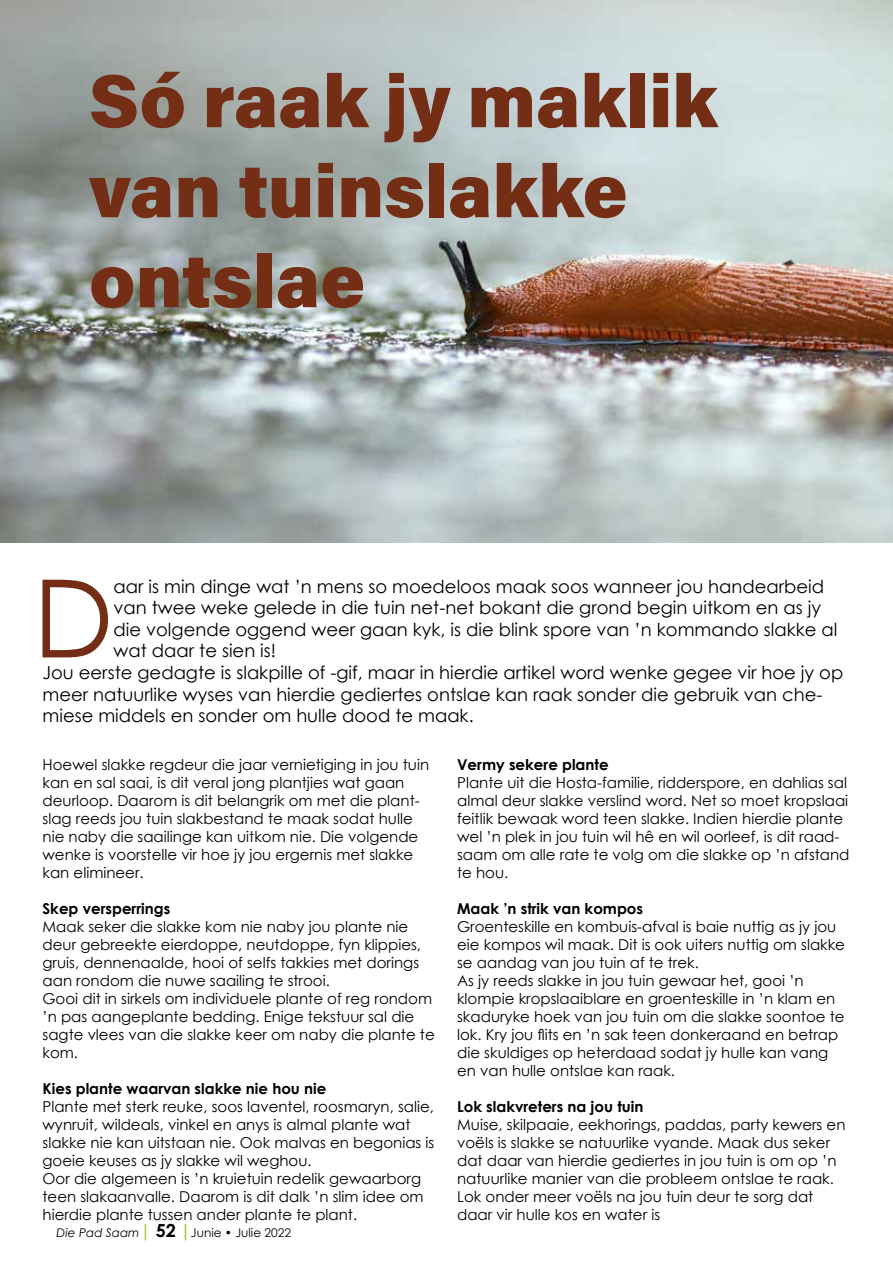
<style>
.page{position:relative;width:893px;height:1263px;background:#fff}
.page>*{position:absolute;margin:0;border:0;box-sizing:border-box;transform-origin:0 0}
.t1{font:108.15px "Century Gothic";color:#732e15}
.t2{font:75px/90px "Acumin Variable Concept";letter-spacing:-.005em;color:#732e15}
.t3{font:18px "Century Gothic";color:#000}
.t4{font:15px/18px "Century Gothic";color:#000}
.t5{font:700 15px "Century Gothic";color:#000}
.t6{font:12px "Century Gothic";color:#000}
.s1{font-style:italic}
.s2{font-size:18px;color:#abc02c}
.s3{font-weight:700;font-size:18px}
.s4{font-weight:700;font-size:18px;color:#abc02c}
</style>
<div class="page">
<img style="left:0;top:0;width:893px;height:542px">
<h2 class="t2" style="left:89px;top:53px;width:630px">Só raak jy maklik van tuinslakke ontslae</h2>
<h1 class="t1" style="left:33px;top:543px;width:82px">D</h1>
<p class="t3" style="left:114px;top:573px;width:712px">aar is min dinge wat ’n mens so moedeloos maak soos wanneer jou handearbeid</p>
<p class="t3" style="left:114px;top:595px;width:709px">van twee weke gelede in die tuin net-net bokant die grond begin uitkom en as jy</p>
<p class="t3" style="left:114px;top:617px;width:725px">die volgende oggend weer gaan kyk, is die blink spore van ’n kommando slakke al</p>
<p class="t3" style="left:114px;top:638px;width:164px">wat daar te sien is!</p>
<p class="t3" style="left:43px;top:660px;width:802px">Jou eerste gedagte is slakpille of -gif, maar in hierdie artikel word wenke gegee vir hoe jy op</p>
<p class="t3" style="left:43px;top:681px;width:781px">meer natuurlike wyses van hierdie gediertes ontslae kan raak sonder die gebruik van che-</p>
<p class="t3" style="left:43px;top:703px;width:433px">miese middels en sonder om hulle dood te maak.</p>
<p class="t4" style="left:43px;top:756px;width:388px">Hoewel slakke regdeur die jaar vernietiging in jou tuin kan en sal saai, is dit veral jong plantjies wat gaan deurloop. Daarom is dit belangrik om met die plant&shy;slag reeds jou tuin slakbestand te maak sodat hulle nie naby die saailinge kan uitkom nie. Die volgende wenke is voorstelle vir hoe jy jou ergernis met slakke kan elimineer.</p>
<p class="t5" style="left:43px;top:897px;width:129px">Skep versperrings</p>
<p class="t4" style="left:43px;top:918px;width:394px">Maak seker die slakke kom nie naby jou plante nie deur gebreekte eierdoppe, neutdoppe, fyn klippies, gruis, dennenaalde, hooi of selfs takkies met dorings aan rondom die nuwe saailing te strooi.<br>Gooi dit in sirkels om individuele plante of reg rondom ’n pas aangeplante bedding. Enige tekstuur sal die sagte vlees van die slakke keer om naby die plante te kom.</p>
<p class="t5" style="left:43px;top:1077px;width:285px">Kies plante waarvan slakke nie hou nie</p>
<p class="t4" style="left:43px;top:1098px;width:393px">Plante met sterk reuke, soos laventel, roosmaryn, salie, wynruit, wildeals, vinkel en anys is almal plante wat slakke nie kan uitstaan nie. Ook malvas en begonias is goeie keuses as jy slakke wil weghou.<br>Oor die algemeen is ’n kruietuin redelik gewaarborg teen slakaanvalle. Daarom is dit dalk ’n slim idee om hierdie plante tussen ander plante te plant.</p>
<p class="t5" style="left:457px;top:753px;width:153px">Vermy sekere plante</p>
<p class="t4" style="left:457px;top:774px;width:394px">Plante uit die Hosta-familie, ridderspore, en dahlias sal almal deur slakke verslind word. Net so moet kropslaai feitlik bewaak word teen slakke. Indien hierdie plante wel ’n plek in jou tuin wil hê en wil oorleef, is dit raad&shy;saam om alle rate te volg om die slakke op ’n afstand te hou.</p>
<p class="t5" style="left:457px;top:897px;width:187px">Maak ’n strik van kompos</p>
<p class="t4" style="left:457px;top:918px;width:389px">Groenteskille en kombuis-afval is baie nuttig as jy jou eie kompos wil maak. Dit is ook uiters nuttig om slakke se aandag van jou tuin af te trek.<br>As jy reeds slakke in jou tuin gewaar het, gooi ’n klompie kropslaaiblare en groenteskille in ’n klam en skaduryke hoek van jou tuin om die slakke soontoe te lok. Kry jou flits en ’n sak teen donkeraand en betrap die skuldiges op heterdaad sodat jy hulle kan vang en van hulle ontslae kan raak.</p>
<p class="t5" style="left:457px;top:1095px;width:188px">Lok slakvreters na jou tuin</p>
<p class="t4" style="left:457px;top:1116px;width:390px">Muise, skilpaaie, eekhorings, paddas, party kewers en voëls is slakke se natuurlike vyande. Maak dus seker dat daar van hierdie gediertes in jou tuin is om op ’n natuurlike manier van die probleem ontslae te raak.<br>Lok onder meer voëls na jou tuin deur te sorg dat daar vir hulle kos en water is</p>
<p class="t6" style="left:57px;top:1224px;width:236px"><span class="s1">Die Pad Saam</span><span class="s2">|</span> <span class="s3">52</span> <span class="s4">|</span>Junie • Julie 2022</p>
</div>
